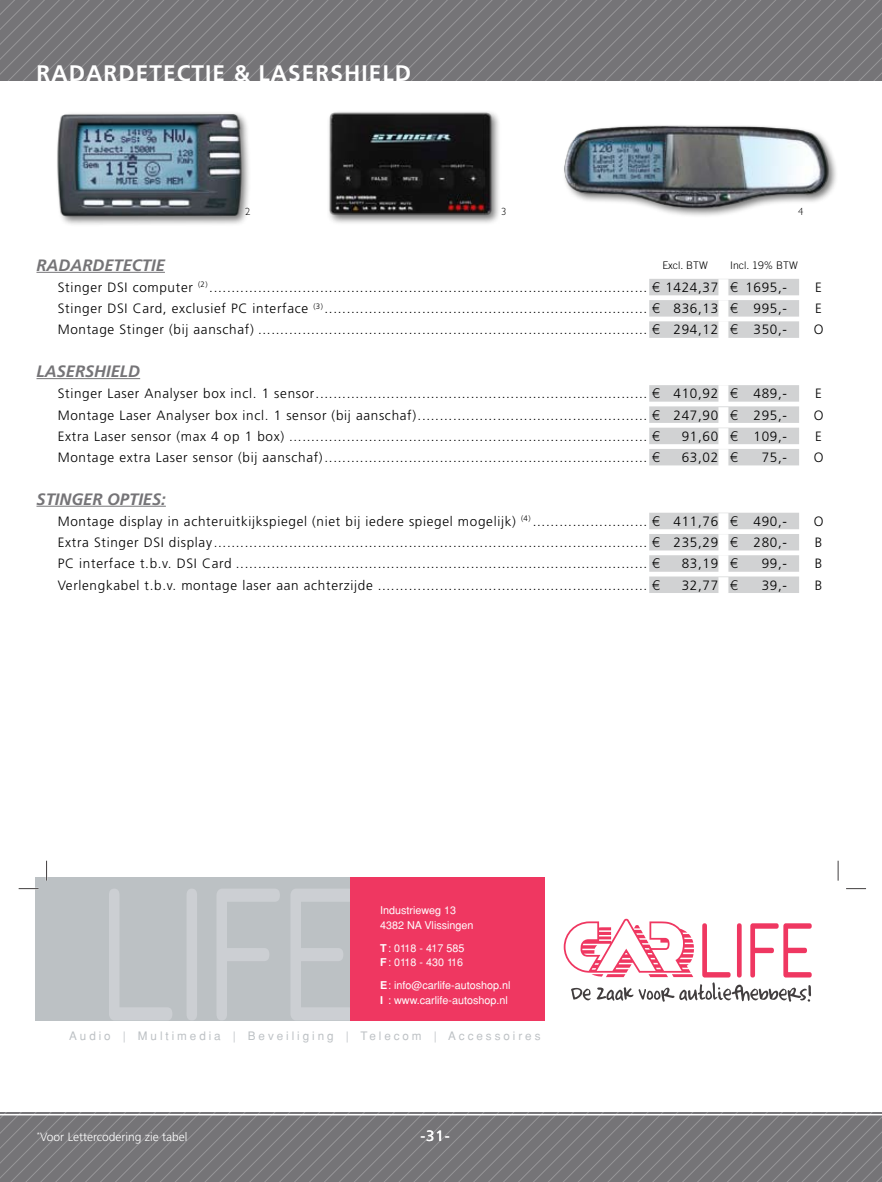
<style>
.page{position:relative;width:882px;height:1182px;background:#fff}
.page>*{position:absolute;margin:0;border:0;box-sizing:border-box;transform-origin:0 0}
.t1{font:700 22.5px "Frutiger";letter-spacing:.05em;color:#fff}
.t2{font:italic 700 16.5px "Frutiger";color:#757477}
.t3{font:15px "Frutiger LT Std";color:#fff}
.t4{font:300 13.5px "Frutiger";letter-spacing:.05em;color:#000}
.t5{font:300 12px "Frutiger";color:#fff}
.t6{font:11.7px "Helvetica";letter-spacing:.25em;color:#b2b7bb}
.t7{font:10.8px/14.5px "Helvetica";color:#fff}
.t8{font:300 10.5px "Trade Gothic";color:#000}
.t9{font:300 10.5px "Gill Sans";color:#000}
.s1{font-family:"Gill Sans";font-size:14.25px}
.s2{font-family:"Arial";font-weight:400;font-size:14.1px;color:#fff}
.s3{font-weight:700}
</style>
<div class="page">
<div style="left:35px;top:877px;width:317px;height:143px;background:#bcc1c4"></div>
<svg style="left:109px;top:889px;width:63px;height:131px"></svg>
<svg style="left:187px;top:889px;width:10px;height:131px"></svg>
<svg style="left:217px;top:889px;width:63px;height:131px"></svg>
<svg style="left:291px;top:889px;width:59px;height:131px"></svg>
<div style="left:350px;top:877px;width:195px;height:143px;background:#ef3761"></div>
<svg style="left:563px;top:919px;width:248px;height:83px"></svg>
<svg style="left:19px;top:888px;width:20px;height:1px"></svg>
<svg style="left:846px;top:888px;width:19px;height:1px"></svg>
<svg style="left:46px;top:861px;width:1px;height:20px"></svg>
<svg style="left:837px;top:861px;width:1px;height:20px"></svg>
<svg style="left:32px;top:1112px;width:849px;height:70px;background:#79787a"></svg>
<hr style="left:0;top:1114px;width:881px;height:1px;background:#fff">
<svg style="left:0;top:0;width:881px;height:81px;background:#78777a"></svg>
<hr style="left:36px;top:272px;width:129px;height:1px;background:#757477">
<div style="left:649px;top:279px;width:150px;height:16px;background:#d1d2d3"></div>
<div style="left:649px;top:300px;width:150px;height:17px;background:#d1d2d3"></div>
<div style="left:649px;top:321px;width:150px;height:17px;background:#d1d2d3"></div>
<hr style="left:36px;top:378px;width:104px;height:1px;background:#757477">
<div style="left:649px;top:385px;width:150px;height:17px;background:#d1d2d3"></div>
<div style="left:649px;top:406px;width:150px;height:17px;background:#d1d2d3"></div>
<div style="left:649px;top:428px;width:150px;height:16px;background:#d1d2d3"></div>
<div style="left:649px;top:449px;width:150px;height:16px;background:#d1d2d3"></div>
<hr style="left:36px;top:506px;width:130px;height:1px;background:#757477">
<div style="left:649px;top:513px;width:150px;height:16px;background:#d1d2d3"></div>
<div style="left:649px;top:534px;width:150px;height:16px;background:#d1d2d3"></div>
<div style="left:649px;top:555px;width:150px;height:17px;background:#d1d2d3"></div>
<div style="left:649px;top:576px;width:150px;height:17px;background:#d1d2d3"></div>
<div style="left:55px;top:111px;width:195px;height:115px;background:#000;opacity:.55"></div>
<img style="left:55px;top:112px;width:190px;height:108px">
<div style="left:327px;top:110px;width:174px;height:115px;background:#f0f0f0"></div>
<img style="left:327px;top:110px;width:170px;height:111px">
<img style="left:564px;top:125px;width:269px;height:91px">
<h1 class="t1" style="left:36px;top:60px;width:376px">RADARDETECTIE &amp; LASERSHIELD</h1>
<p class="t9" style="left:245px;top:205px;width:7px">2</p>
<p class="t9" style="left:501px;top:205px;width:7px">3</p>
<p class="t9" style="left:798px;top:205px;width:7px">4</p>
<p class="t2" style="left:36px;top:255px;width:130px">RADARDETECTIE</p>
<p class="t4" style="left:58px;top:280px;width:730px">Stinger DSI computer <sup>(2)</sup> ................................................................................................... <span class="s1">€</span> 1424,37<span class="s2">█</span> <span class="s1">€</span> 1695,-</p>
<p class="t4" style="left:815px;top:280px;width:8px">E</p>
<p class="t4" style="left:58px;top:301px;width:730px">Stinger DSI Card, exclusief PC interface <sup>(3)</sup> ......................................................................... <span class="s1">€</span> 836,13<span class="s2">█</span> <span class="s1">€</span> 995,-</p>
<p class="t4" style="left:815px;top:301px;width:8px">E</p>
<p class="t4" style="left:58px;top:322px;width:730px">Montage Stinger (bij aanschaf) ........................................................................................ <span class="s1">€</span> 294,12<span class="s2">█</span> <span class="s1">€</span> 350,-</p>
<p class="t4" style="left:813px;top:322px;width:11px">O</p>
<p class="t2" style="left:36px;top:362px;width:105px">LASERSHIELD</p>
<p class="t4" style="left:58px;top:386px;width:730px">Stinger Laser Analyser box incl. 1 sensor........................................................................... <span class="s1">€</span> 410,92<span class="s2">█</span> <span class="s1">€</span> 489,-</p>
<p class="t4" style="left:815px;top:386px;width:8px">E</p>
<p class="t4" style="left:58px;top:407px;width:730px">Montage Laser Analyser box incl. 1 sensor (bij aanschaf).................................................... <span class="s1">€</span> 247,90<span class="s2">█</span> <span class="s1">€</span> 295,-</p>
<p class="t4" style="left:813px;top:407px;width:11px">O</p>
<p class="t4" style="left:58px;top:428px;width:604px">Extra Laser sensor (max 4 op 1 box) ................................................................................. <span class="s1">€</span></p>
<p class="t4" style="left:681px;top:428px;width:107px">91,60<span class="s2">█</span> <span class="s1">€</span> 109,-</p>
<p class="t4" style="left:815px;top:428px;width:8px">E</p>
<p class="t4" style="left:58px;top:450px;width:604px">Montage extra Laser sensor (bij aanschaf)......................................................................... <span class="s1">€</span></p>
<p class="t4" style="left:681px;top:450px;width:58px">63,02<span class="s2">█</span> <span class="s1">€</span></p>
<p class="t4" style="left:761px;top:450px;width:27px">75,-</p>
<p class="t4" style="left:813px;top:450px;width:11px">O</p>
<p class="t2" style="left:36px;top:489px;width:83px">STINGER OPT</p>
<p class="t2" style="left:138px;top:489px;width:29px">IES:</p>
<p class="t4" style="left:58px;top:513px;width:730px">Montage display in achteruitkijkspiegel (niet bij iedere spiegel mogelijk) <sup>(4)</sup> .......................... <span class="s1">€</span> 411,76<span class="s2">█</span> <span class="s1">€</span> 490,-</p>
<p class="t4" style="left:813px;top:513px;width:11px">O</p>
<p class="t4" style="left:58px;top:535px;width:730px">Extra Stinger DSI display.................................................................................................. <span class="s1">€</span> 235,29<span class="s2">█</span> <span class="s1">€</span> 280,-</p>
<p class="t4" style="left:814px;top:535px;width:9px">B</p>
<p class="t4" style="left:58px;top:556px;width:604px">PC interface t.b.v. DSI Card ............................................................................................. <span class="s1">€</span></p>
<p class="t4" style="left:681px;top:556px;width:58px">83,19<span class="s2">█</span> <span class="s1">€</span></p>
<p class="t4" style="left:761px;top:556px;width:27px">99,-</p>
<p class="t4" style="left:814px;top:556px;width:9px">B</p>
<p class="t4" style="left:58px;top:577px;width:604px">Verlengkabel t.b.v. montage laser aan achterzijde ............................................................. <span class="s1">€</span></p>
<p class="t4" style="left:681px;top:577px;width:58px">32,77<span class="s2">█</span> <span class="s1">€</span></p>
<p class="t4" style="left:761px;top:577px;width:27px">39,-</p>
<p class="t4" style="left:814px;top:577px;width:9px">B</p>
<p class="t8" style="left:662px;top:259px;width:47px">Excl. BTW</p>
<p class="t8" style="left:730px;top:259px;width:69px">Incl. 19% BTW</p>
<p class="t7" style="left:380px;top:904px;width:95px">Industrieweg 13<br>4382 NA Vlissingen</p>
<p class="t7" style="left:380px;top:942px;width:86px"><span class="s3">T</span> : 0118 - 417 585<br><span class="s3">F</span> : 0118 - 430 116</p>
<p class="t7" style="left:380px;top:979px;width:132px"><span class="s3">E</span> : info@carlife-autoshop.nl<br><span class="s3">I</span> : www.carlife-autoshop.nl</p>
<p class="t6" style="left:69px;top:1031px;width:472px">Audio | Multimedia | Beveiliging | Telecom | Accessoires</p>
<p class="t5" style="left:36px;top:1130px;width:152px"><sup>*</sup>Voor Lettercodering zie tabel</p>
<p class="t3" style="left:420px;top:1127px;width:31px">-31-</p>
</div>
